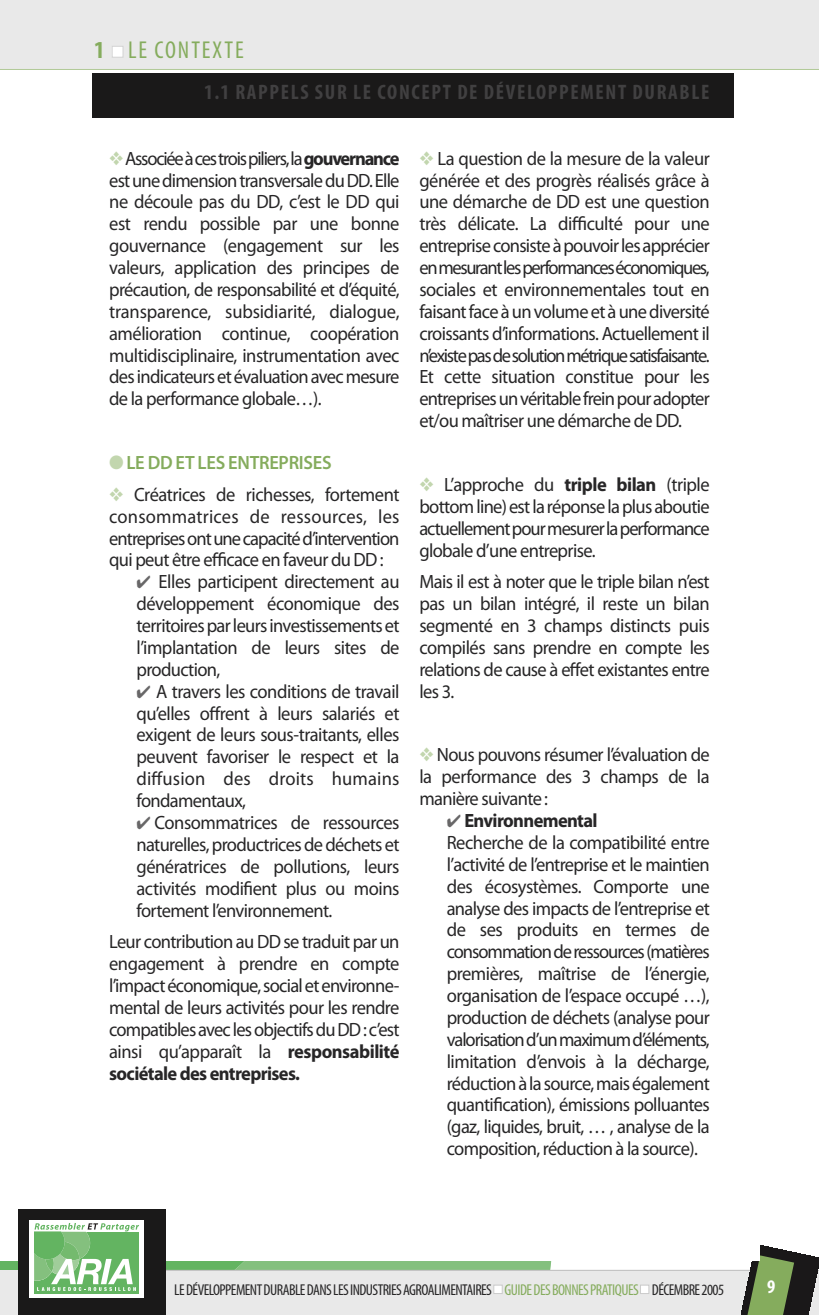
<style>
.page{position:relative;width:819px;height:1315px;background:#fff}
.page>*{position:absolute;margin:0;border:0;box-sizing:border-box;transform-origin:0 0}
.t1{font:condensed 24.5px "Myriad Pro";letter-spacing:.08em;color:#85ac5d}
.t2{font:700 condensed 21px "Myriad Pro";letter-spacing:.08em;color:#414041}
.t3{font:19.25px/21.9px "Myriad Pro";letter-spacing:-.035em;color:#272627;text-align:justify;scale:.96 1}
.t4{font:600 19.25px "Myriad Pro";letter-spacing:-.015em;color:#85ac5d;scale:.96 1}
.t5{font:700 condensed 19.25px "Myriad Pro";color:#fff}
.t6{font:condensed 15.75px "Myriad Pro";letter-spacing:-.035em;color:#272627}
.s1{font-weight:700}
.s2{color:#fff}
.s3{color:#c2d6ae}
.s4{color:#686768}
.s5{color:#85ac5d}
</style>
<div class="page">
<div style="left:0;top:1270px;width:819px;height:45px;background:#e9e9e9"></div>
<div style="left:0;top:0;width:819px;height:69px;background:#e9e9e9"></div>
<hr style="left:89px;top:1269px;width:730px;height:1px;background:#bebebe">
<img style="left:760px;top:1245px;width:59px;height:70px">
<svg style="left:739px;top:1255px;width:55px;height:60px;background:#778f5e"></svg>
<hr style="left:0;top:69px;width:819px;height:1px;background:#b1ca98">
<div style="left:0;top:114px;width:759px;height:1146px;background:#fff"></div>
<div style="left:18px;top:1291px;width:147px;height:24px;background:#1a1919"></div>
<div style="left:30px;top:1220px;width:114px;height:77px;background:linear-gradient(to right,#fff,#fff)"></div>
<div style="left:34px;top:1232px;width:105px;height:61px;background:#63b461"></div>
<svg style="left:0;top:1209px;width:444px;height:82px"></svg>
<div style="left:92px;top:74px;width:641px;height:43px;background:#1a1919"></div>
<p class="t1" style="left:94px;top:42px;width:151px"><span class="s1">1</span> <span class="s2">■</span> LE CONTEXTE</p>
<p class="t2" style="left:204px;top:85px;width:506px">1.1 RAPPELS SUR LE CONCEPT DE DÉVELOPPEMENT DURABLE</p>
<p class="t3" style="left:109px;top:149px;width:304px"><span class="s3">❖</span>Associéeàcestroispiliers,la<span class="s1">gouvernance </span>estunedimensiontransversaleduDD.Elle ne découle pas du DD, c’est le DD qui est rendu possible par une bonne gouvernance (engagement sur les valeurs, application des principes de précaution, de responsabilité et d’équité, transparence, subsidiarité, dialogue, amélioration continue, coopération multidisciplinaire, instrumentation avec desindicateursetévaluationavecmesure de la performance globale…).</p>
<p class="t4" style="left:109px;top:455px;width:233px"><span class="s3">●</span> LE DD ET LES ENTREPRISES</p>
<p class="t3" style="left:109px;top:485px;width:304px"><span class="s3">❖</span> Créatrices de richesses, fortement consommatrices de ressources, les entreprisesontunecapacitéd’intervention qui peut être efficace en faveur du DD:</p>
<p class="t3" style="left:136px;top:572px;width:275px"><span class="s4">✔</span> Elles participent directement au développement économique des territoiresparleursinvestissementset l’implantation de leurs sites de production,</p>
<p class="t3" style="left:136px;top:682px;width:275px"><span class="s4">✔</span> A travers les conditions de travail qu’elles offrent à leurs salariés et exigent de leurs sous-traitants, elles peuvent favoriser le respect et la diffusion des droits humains fondamentaux,</p>
<p class="t3" style="left:136px;top:813px;width:275px"><span class="s4">✔</span> Consommatrices de ressources naturelles, productrices de déchets et génératrices de pollutions, leurs activités modifient plus ou moins fortement l’environnement.</p>
<p class="t3" style="left:109px;top:932px;width:304px">Leur contribution au DD se traduit par un engagement à prendre en compte l’impactéconomique,socialetenvironne&shy;mental de leurs activités pour les rendre compatiblesaveclesobjectifsduDD:c’est ainsi qu’apparaît la <span class="s1">responsabilité sociétale des entreprises.</span></p>
<p class="t3" style="left:419px;top:149px;width:304px"><span class="s3">❖</span> La question de la mesure de la valeur générée et des progrès réalisés grâce à une démarche de DD est une question très délicate. La difficulté pour une entrepriseconsisteàpouvoirlesapprécier enmesurantlesperformanceséconomiques, sociales et environnementales tout en faisantfaceàunvolumeetàunediversité croissants d’informations. Actuellement il n’existepasdesolutionmétriquesatisfaisante.<br>Et cette situation constitue pour les entreprisesunvéritablefreinpouradopter et/ou maîtriser une démarche de DD.</p>
<p class="t3" style="left:419px;top:475px;width:304px"><span class="s3">❖</span> L’approche du <span class="s1">triple bilan</span> (triple bottomline)estlaréponselaplusaboutie actuellementpourmesurerlaperformance globale d’une entreprise.</p>
<p class="t3" style="left:419px;top:572px;width:304px">Mais il est à noter que le triple bilan n’est pas un bilan intégré, il reste un bilan segmenté en 3 champs distincts puis compilés sans prendre en compte les relations de cause à effet existantes entre les 3.</p>
<p class="t3" style="left:419px;top:745px;width:304px"><span class="s3">❖</span> Nous pouvons résumer l’évaluation de la performance des 3 champs de la manière suivante:</p>
<p class="t3" style="left:446px;top:811px;width:275px;text-align:left"><span class="s4">✔</span> <span class="s1">Environnemental<br></span>Recherche de la compatibilité entre l’activité de l’entreprise et le maintien des écosystèmes. Comporte une analyse des impacts de l’entreprise et de ses produits en termes de consommationderessources(matières premières, maîtrise de l’énergie, organisation de l’espace occupé …), production de déchets (analyse pour valorisationd’unmaximumd’éléments, limitation d’envois à la décharge, réductionàlasource,maiségalement quantification), émissions polluantes (gaz, liquides, bruit, … , analyse de la composition, réduction à la source).</p>
<p class="t6" style="left:174px;top:1283px;width:551px">LEDÉVELOPPEMENTDURABLEDANSLESINDUSTRIESAGROALIMENTAIRES<span class="s2">■</span> <span class="s5">GUIDEDESBONNESPRATIQUES</span><span class="s2">■</span> DÉCEMBRE2005</p>
<p class="t5" style="left:767px;top:1280px;width:10px">9</p>
</div>
